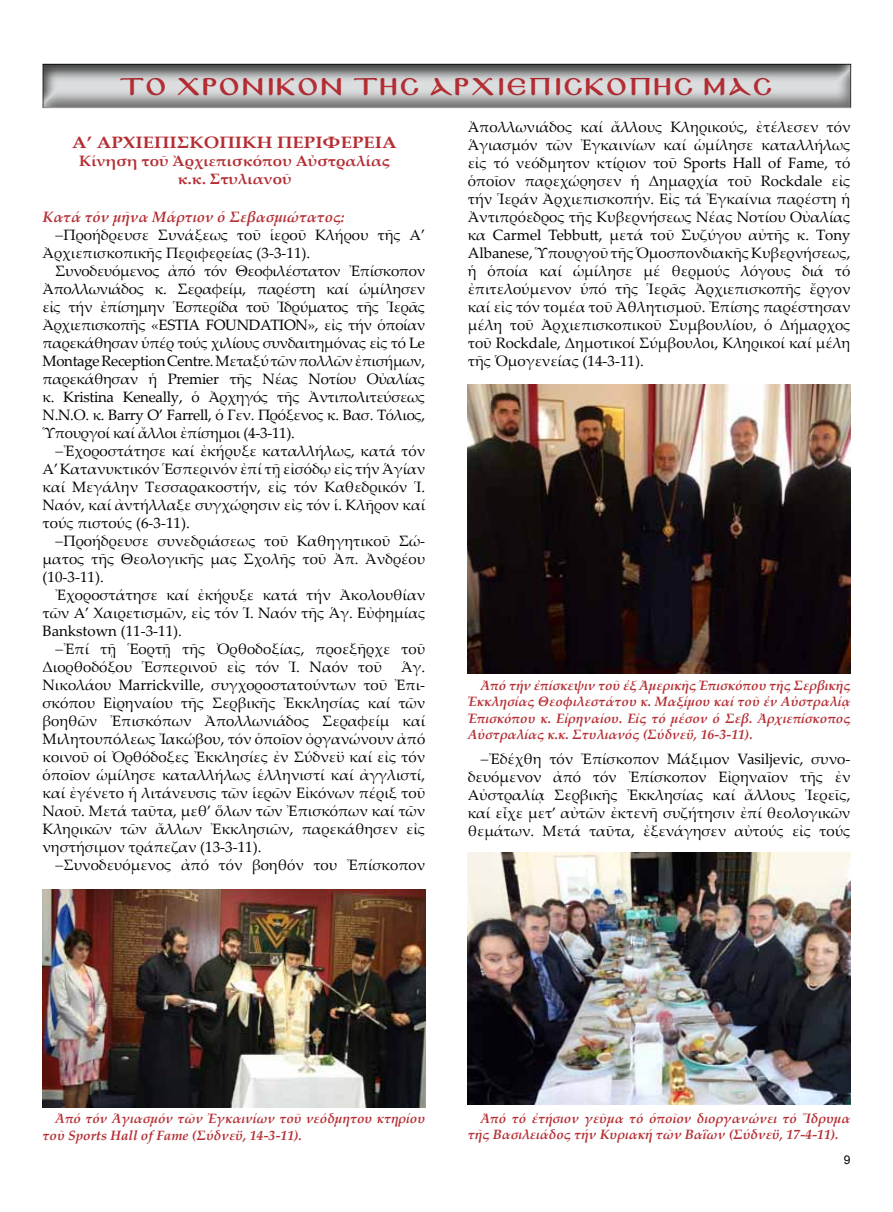
<style>
.page{position:relative;width:893px;height:1212px;background:#fff}
.page>*{position:absolute;margin:0;border:0;box-sizing:border-box;transform-origin:0 0}
.t1{font:21px "Mg Byzantine UC Pol Normal";letter-spacing:.1em;color:#b42e34}
.t2{font:700 16.5px "Palatino Linotype";color:#b42e34;scale:1.14 1}
.t3{font:15px/18px "Palatino Linotype";color:#000;text-align:justify}
.t4{font:700 15px/18px "Palatino Linotype";color:#b42e34;text-align:center;scale:1.05 1}
.t5{font:italic 700 15px "Palatino Linotype";color:#b42e34}
.t6{font:italic 700 13.5px/16.2px "Palatino Linotype";color:#b42e34}
.t7{font:12px "Arial";color:#000}
</style>
<div class="page">
<div style="left:42px;top:63px;width:810px;height:46px;background:#000;opacity:.75"></div>
<img style="left:468px;top:853px;width:382px;height:251px">
<img style="left:468px;top:384px;width:382px;height:289px">
<img style="left:43px;top:889px;width:382px;height:218px">
<h1 class="t1" style="left:120px;top:73px;width:654px">ΤΟ ΧΡΟΝΙΚΟΝ ΤΗΣ ΑΡΧΙΕΠΙΣΚΟΠΗΣ ΜΑΣ</h1>
<p class="t2" style="left:72px;top:130px;width:286px">A’ ΑΡΧΙΕΠΙΣΚΟΠΙΚΗ ΠΕΡΙΦΕΡΕΙΑ</p>
<p class="t4" style="left:79px;top:151px;width:297px">Κίνηση τοῦ Ἀρχιεπισκόπου Αὐστραλίας κ.κ. Στυλιανοῦ</p>
<p class="t5" style="left:43px;top:206px;width:304px">Kατά τόν μῆνα Μάρτιον ὁ Σεβασμιώτατος:</p>
<p class="t3" style="left:43px;top:225px;width:384px;text-indent:21px">Προήδρευσε Συνάξεως τοῦ ἱεροῦ Κλήρου τῆς Α’<br>Ἀρχιεπισκοπικῆς Περιφερείας (3-3-11).</p>
<p class="t3" style="left:43px;top:261px;width:384px;text-indent:13px">Συνοδευόμενος ἀπό τόν Θεοφιλέστατον Ἐπίσκοπον Ἀπολλωνιάδος κ. Σεραφείμ, παρέστη καί ὡμίλησεν εἰς τήν ἐπίσημην Ἑσπερίδα τοῦ Ἱδρύματος τῆς Ἱερᾶς Ἀρχιεπισκοπῆς «ESTIA FOUNDATION», εἰς τήν ὁποίαν παρεκάθησαν ὑπέρ τούς χιλίους συνδαιτημόνας εἰς τό Le Montage Reception Centre. Μεταξύ τῶν πολλῶν ἐπισήμων, παρεκάθησαν ἡ Premier τῆς Νέας Νοτίου Οὐαλίας κ. Kristina Keneally, ὁ Ἀρχηγός τῆς Ἀντιπολιτεύσεως Ν.Ν.Ο. κ. Barry O’ Farrell, ὁ Γεν. Πρόξενος κ. Βασ. Τόλιος, Ὑπουργοί καί ἄλλοι ἐπίσημοι (4-3-11).</p>
<p class="t3" style="left:43px;top:441px;width:384px;text-indent:21px">Ἐχοροστάτησε καί ἐκήρυξε καταλλήλως, κατά τόν Α’ Κατανυκτικόν Ἑσπερινόν ἐπί τῇ εἰσόδῳ εἰς τήν Ἁγίαν καί Μεγάλην Τεσσαρακοστήν, εἰς τόν Καθεδρικόν Ἱ.<br>Ναόν, καί ἀντήλλαξε συγχώρησιν εἰς τόν ἱ. Κλῆρον καί τούς πιστούς (6-3-11).</p>
<p class="t3" style="left:43px;top:531px;width:384px;text-indent:21px">Προήδρευσε συνεδριάσεως τοῦ Καθηγητικοῦ Σώ&shy;ματος τῆς Θεολογικῆς μας Σχολῆς τοῦ Ἀπ. Ἀνδρέου (10-3-11).</p>
<p class="t3" style="left:43px;top:585px;width:384px;text-indent:13px">Ἐχοροστάτησε καί ἐκήρυξε κατά τήν Ἀκολουθίαν τῶν Α’ Χαιρετισμῶν, εἰς τόν Ἱ. Ναόν τῆς Ἁγ. Εὐφημίας Bankstown (11-3-11).</p>
<p class="t3" style="left:43px;top:639px;width:384px;text-indent:21px">Ἐπί τῇ Ἑορτῇ τῆς Ὀρθοδοξίας, προεξῆρχε τοῦ<br>Διορθοδόξου Ἑσπερινοῦ εἰς τόν Ἱ. Ναόν τοῦ</p>
<p class="t3" style="left:43px;top:657px;width:384px;text-indent:358px">Ἁγ.<br>Νικολάου Marrickville, συγχοροστατούντων τοῦ Ἐπι&shy;σκόπου Εἰρηναίου τῆς Σερβικῆς Ἐκκλησίας καί τῶν βοηθῶν Ἐπισκόπων Ἀπολλωνιάδος Σεραφείμ καί Μιλητουπόλεως Ἰακώβου, τόν ὁποῖον ὀργανώνουν ἀπό κοινοῦ οἱ Ὀρθόδοξες Ἐκκλησίες ἐν Σύδνεϋ καί εἰς τόν ὁποῖον ὡμίλησε καταλλήλως ἑλληνιστί καί ἀγγλιστί, καί ἐγένετο ἡ λιτάνευσις τῶν ἱερῶν Εἰκόνων πέριξ τοῦ Ναοῦ. Μετά ταῦτα, μεθ’ ὅλων τῶν Ἐπισκόπων καί τῶν Κληρικῶν τῶν ἄλλων Ἐκκλησιῶν, παρεκάθησεν εἰς νηστήσιμον τράπεζαν (13-3-11).</p>
<p class="t3" style="left:64px;top:855px;width:363px">Συνοδευόμενος ἀπό τόν βοηθόν του Ἐπίσκοπον</p>
<p class="t3" style="left:468px;top:117px;width:384px">Ἀπολλωνιάδος καί ἄλλους Κληρικούς, ἐτέλεσεν τόν Ἁγιασμόν τῶν Ἐγκαινίων καί ὡμίλησε καταλλήλως εἰς τό νεόδμητον κτίριον τοῦ Sports Hall of Fame, τό ὁποῖον παρεχώρησεν ἡ Δημαρχία τοῦ Rockdale εἰς τήν Ἱεράν Ἀρχιεπισκοπήν. Εἰς τά Ἐγκαίνια παρέστη ἡ Ἀντιπρόεδρος τῆς Κυβερνήσεως Νέας Νοτίου Οὐαλίας κα Carmel Tebbutt, μετά τοῦ Συζύγου αὐτῆς κ. Tony Albanese, Ὑπουργοῦ τῆς Ὁμοσπονδιακῆς Κυβερνήσεως, ἡ ὁποία καί ὡμίλησε μέ θερμούς λόγους διά τό ἐπιτελούμενον ὑπό τῆς Ἱερᾶς Ἀρχιεπισκοπῆς ἔργον καί εἰς τόν τομέα τοῦ Ἀθλητισμοῦ. Ἐπίσης παρέστησαν μέλη τοῦ Ἀρχιεπισκοπικοῦ Συμβουλίου, ὁ Δήμαρχος τοῦ Rockdale, Δημοτικοί Σύμβουλοι, Κληρικοί καί μέλη τῆς Ὁμογενείας (14-3-11).</p>
<p class="t6" style="left:468px;top:677px;width:384px;text-align:justify;text-indent:13px">Ἀπό τήν ἐπίσκεψιν τοῦ ἐξ Ἀμερικῆς Ἐπισκόπου τῆς Σερβικῆς Ἐκκλησίας Θεοφιλεστάτου κ. Μαξίμου καί τοῦ ἐν Αὐστραλίᾳ Ἐπισκόπου κ. Εἰρηναίου. Εἰς τό μέσον ὁ Σεβ. Ἀρχιεπίσκοπος Αὐστραλίας κ.κ. Στυλιανός (Σύδνεϋ, 16-3-11).</p>
<p class="t3" style="left:468px;top:749px;width:384px;text-indent:21px">Ἐδέχθη τόν Ἐπίσκοπον Μάξιμον Vasiljevic, συνο&shy;δευόμενον ἀπό τόν Ἐπίσκοπον Εἰρηναῖον τῆς ἐν Αὐστραλίᾳ Σερβικῆς Ἐκκλησίας καί ἄλλους Ἱερεῖς, καί εἶχε μετ’ αὐτῶν ἐκτενῆ συζήτησιν ἐπί θεολογικῶν θεμάτων. Μετά ταῦτα, ἐξενάγησεν αὐτούς εἰς τούς</p>
<p class="t6" style="left:43px;top:1110px;width:384px;text-indent:13px">Ἀπό τόν Ἁγιασμόν τῶν Ἐγκαινίων τοῦ νεόδμητου κτηρίου τοῦ Sports Hall of Fame (Σύδνεϋ, 14-3-11).</p>
<p class="t6" style="left:468px;top:1110px;width:384px;text-indent:13px">Ἀπό τό ἐτήσιον γεῦμα τό ὁποῖον διοργανώνει τό Ἵδρυμα τῆς Βασιλειάδος τήν Κυριακή τῶν Βαΐων (Σύδνεϋ, 17-4-11).</p>
<p class="t7" style="left:844px;top:1152px;width:8px">9</p>
</div>
